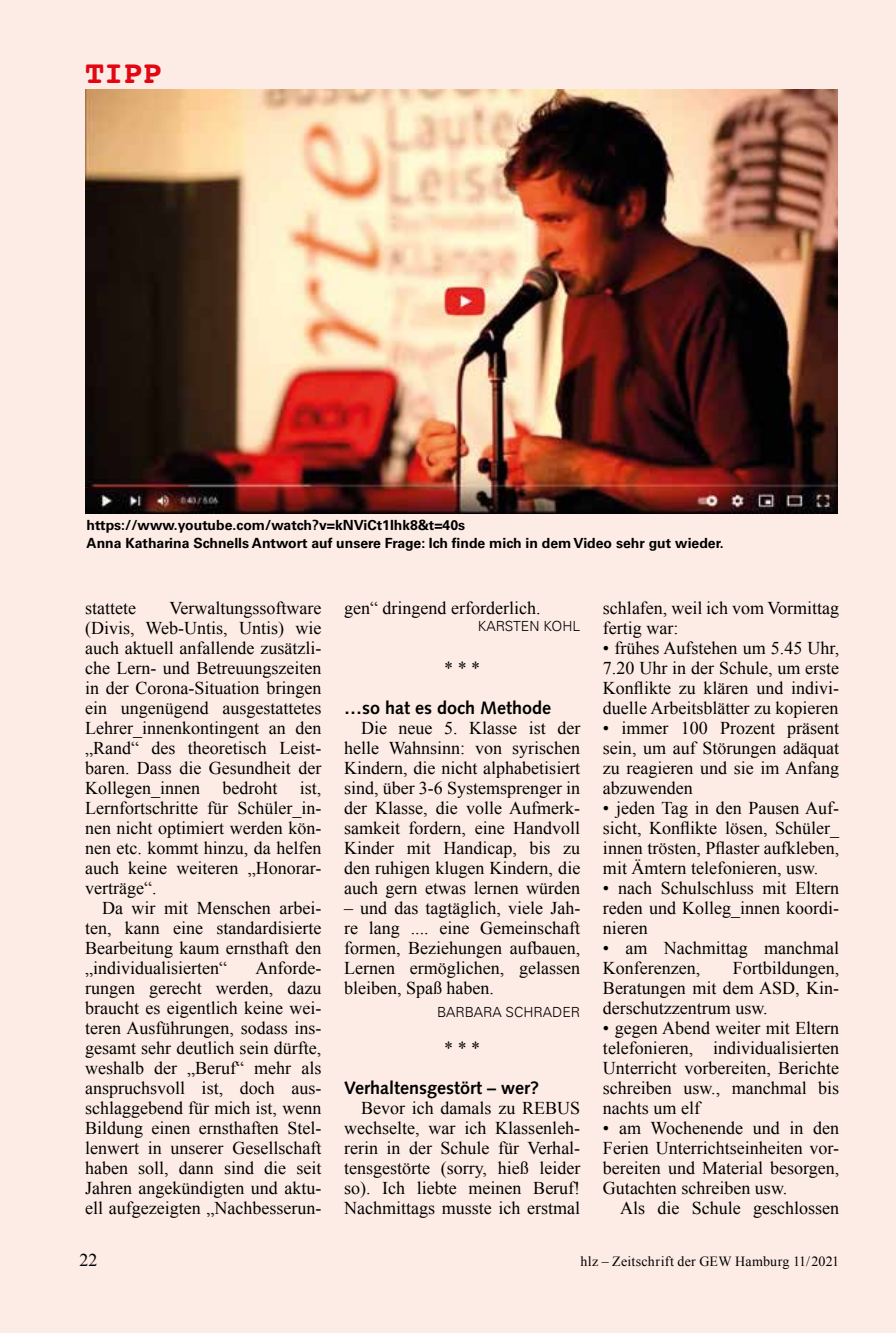
<style>
.page{position:relative;width:896px;height:1333px;background:#fff}
.page>*{position:absolute;margin:0;border:0;box-sizing:border-box;transform-origin:0 0}
.t1{font:700 32px "Courier";color:#e30613}
.t2{font:18px/20px "Times New Roman";color:#000;text-align:justify}
.t3{font:700 18px "Syntax";color:#000}
.t4{font:700 14px/18px "Univers LT";color:#000}
.t5{font:14px "Times New Roman";letter-spacing:.015em;color:#000}
.t6{font:300 14px "Univers 45";color:#000}
</style>
<div class="page">
<div style="left:0;top:0;width:896px;height:1332px;background:#fdece5"></div>
<img style="left:85px;top:90px;width:752px;height:424px">
<h1 class="t1" style="left:85px;top:48px;width:78px">TIPP</h1>
<p class="t4" style="left:87px;top:516px;width:638px">https://www.youtube.com/watch?v=kNViCt1Ihk8&amp;t=40s<br>Anna Katharina Schnells Antwort auf unsere Frage: Ich finde mich in dem Video sehr gut wieder.</p>
<p class="t2" style="left:85px;top:598px;width:238px;text-indent:84px">Verwaltungssoftware (Divis, Web-Untis, Untis) wie auch aktuell anfallende zusätzli&shy;che Lern- und Betreuungszeiten in der Corona-Situation bringen ein ungenügend ausgestattetes Lehrer_innenkontingent an den „Rand“ des theoretisch Leist&shy;baren. Dass die Gesundheit der Kollegen_innen bedroht ist, Lernfortschritte für Schüler_in&shy;nen nicht optimiert werden kön&shy;nen etc. kommt hinzu, da helfen auch keine weiteren „Honorar&shy;verträge“.</p>
<p class="t2" style="left:85px;top:898px;width:238px;text-indent:17px">Da wir mit Menschen arbei&shy;ten, kann eine standardisierte Bearbeitung kaum ernsthaft den „individualisierten“</p>
<p class="t2" style="left:85px;top:598px;width:52px">stattete</p>
<p class="t2" style="left:85px;top:958px;width:238px;text-indent:170px">Anforde&shy;rungen gerecht werden, dazu braucht es eigentlich keine wei&shy;teren Ausführungen, sodass ins&shy;gesamt sehr deutlich sein dürfte, weshalb der „Beruf“ mehr als anspruchsvoll ist, doch aus&shy;schlaggebend für mich ist, wenn Bildung einen ernsthaften Stel&shy;lenwert in unserer Gesellschaft haben soll, dann sind die seit Jahren angekündigten und aktu&shy;ell aufgezeigten „Nachbesserun-</p>
<p class="t2" style="left:344px;top:598px;width:198px">gen“ dringend erforderlich.</p>
<p class="t6" style="left:478px;top:617px;width:104px">KARSTEN KOHL</p>
<p class="t2" style="left:444px;top:658px;width:37px">* * *</p>
<p class="t3" style="left:344px;top:697px;width:208px">…so hat es doch Methode</p>
<p class="t2" style="left:344px;top:718px;width:238px;text-indent:17px">Die neue 5. Klasse ist der helle Wahnsinn: von syrischen Kindern, die nicht alphabetisiert sind, über 3-6 Systemsprenger in der Klasse, die volle Aufmerk&shy;samkeit fordern, eine Handvoll Kinder mit Handicap, bis zu den ruhigen klugen Kindern, die auch gern etwas lernen würden</p>
<p class="t2" style="left:344px;top:898px;width:238px">– und das tagtäglich, viele Jah&shy;re lang .... eine Gemeinschaft formen, Beziehungen aufbauen, Lernen ermöglichen, gelassen bleiben, Spaß haben.</p>
<p class="t6" style="left:437px;top:1003px;width:145px">BARBARA SCHRADER</p>
<p class="t2" style="left:444px;top:1038px;width:37px">* * *</p>
<p class="t3" style="left:344px;top:1077px;width:196px">Verhaltensgestört – wer?</p>
<p class="t2" style="left:344px;top:1098px;width:238px;text-indent:17px">Bevor ich damals zu REBUS wechselte, war ich Klassenleh&shy;rerin in der Schule für Verhal&shy;tensgestörte (sorry, hieß leider so). Ich liebte meinen Beruf!<br>Nachmittags musste ich erstmal</p>
<p class="t2" style="left:603px;top:598px;width:238px">schlafen, weil ich vom Vormittag fertig war:</p>
<p class="t2" style="left:603px;top:638px;width:238px">• frühes Aufstehen um 5.45 Uhr, 7.20 Uhr in der Schule, um erste Konflikte zu klären und indivi&shy;duelle Arbeitsblätter zu kopieren</p>
<p class="t2" style="left:603px;top:718px;width:238px">• immer 100 Prozent präsent sein, um auf Störungen adäquat zu reagieren und sie im Anfang abzuwenden</p>
<p class="t2" style="left:603px;top:798px;width:238px">• jeden Tag in den Pausen Auf&shy;sicht, Konflikte lösen, Schüler_ innen trösten, Pflaster aufkleben, mit Ämtern telefonieren, usw.</p>
<p class="t2" style="left:603px;top:878px;width:238px">• nach Schulschluss mit Eltern reden und Kolleg_innen koordi&shy;nieren</p>
<p class="t2" style="left:603px;top:938px;width:238px">• am Nachmittag manchmal<br>Konferenzen,</p>
<p class="t2" style="left:603px;top:958px;width:238px;text-indent:130px">Fortbildungen, Beratungen mit dem ASD, Kin&shy;derschutzzentrum usw.</p>
<p class="t2" style="left:603px;top:1018px;width:238px">• gegen Abend weiter mit Eltern telefonieren, individualisierten Unterricht vorbereiten, Berichte schreiben usw., manchmal bis nachts um elf</p>
<p class="t2" style="left:603px;top:1117px;width:238px">• am Wochenende und in den Ferien Unterrichtseinheiten vor&shy;bereiten und Material besorgen, Gutachten schreiben usw.</p>
<p class="t2" style="left:620px;top:1197px;width:221px">Als die Schule geschlossen</p>
<p class="t2" style="left:79px;top:1249px;width:20px">22</p>
<p class="t5" style="left:580px;top:1251px;width:260px">hlz – Zeitschrift der GEW Hamburg 11/2021</p>
</div>
